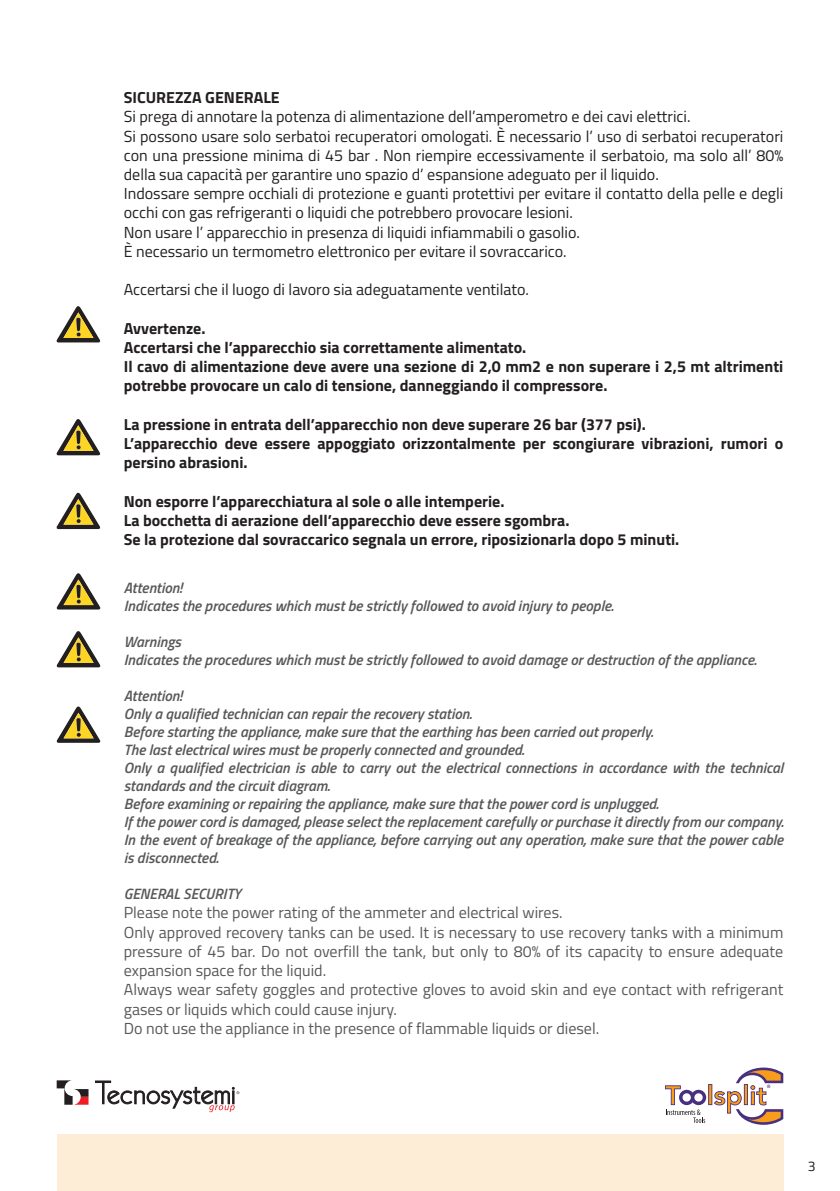
<style>
.page{position:relative;width:840px;height:1191px;background:#fff}
.page>*{position:absolute;margin:0;border:0;box-sizing:border-box;transform-origin:0 0}
.t1{font:16px/19.2px "Titillium Web";color:#231f20}
.t2{font:700 16px/19.2px "Titillium Web";color:#231f20}
.t3{font:16px/19.2px "Titillium Web";color:#57585a}
.t4{font:italic 600 15px/18px "Titillium Web";color:#57585a}
.t5{font:14px "Titillium Web";color:#231f20}
</style>
<div class="page">
<svg style="left:57px;top:1080px;width:31px;height:24px"></svg>
<svg style="left:95px;top:1080px;width:144px;height:32px"></svg>
<svg style="left:708px;top:1084px;width:4px;height:21px"></svg>
<svg style="left:714px;top:1067px;width:68px;height:57px"></svg>
<svg style="left:665px;top:1085px;width:40px;height:38px"></svg>
<div style="left:57px;top:1134px;width:725px;height:57px;background:#fdedd7"></div>
<svg style="left:57px;top:306px;width:44px;height:36px"></svg>
<svg style="left:57px;top:419px;width:44px;height:36px"></svg>
<svg style="left:57px;top:493px;width:44px;height:36px"></svg>
<svg style="left:57px;top:573px;width:44px;height:36px"></svg>
<svg style="left:57px;top:631px;width:44px;height:36px"></svg>
<svg style="left:57px;top:706px;width:44px;height:37px"></svg>
<p class="t2" style="left:124px;top:87px;width:157px">SICUREZZA GENERALE</p>
<p class="t1" style="left:124px;top:106px;width:660px">Si prega di annotare la potenza di alimentazione dell’amperometro e dei cavi elettrici.<br>Si possono usare solo serbatoi recuperatori omologati. È necessario l’ uso di serbatoi recuperatori con una pressione minima di 45 bar . Non riempire eccessivamente il serbatoio, ma solo all’ 80% della sua capacità per garantire uno spazio d’ espansione adeguato per il liquido.<br>Indossare sempre occhiali di protezione e guanti protettivi per evitare il contatto della pelle e degli occhi con gas refrigeranti o liquidi che potrebbero provocare lesioni.<br>Non usare l’ apparecchio in presenza di liquidi infiammabili o gasolio.<br>È necessario un termometro elettronico per evitare il sovraccarico.</p>
<p class="t1" style="left:124px;top:279px;width:406px">Accertarsi che il luogo di lavoro sia adeguatamente ventilato.</p>
<p class="t2" style="left:124px;top:318px;width:660px">Avvertenze.<br>Accertarsi che l’apparecchio sia correttamente alimentato.<br>Il cavo di alimentazione deve avere una sezione di 2,0 mm2 e non superare i 2,5 mt altrimenti potrebbe provocare un calo di tensione, danneggiando il compressore.</p>
<p class="t2" style="left:124px;top:414px;width:660px">La pressione in entrata dell’apparecchio non deve superare 26 bar (377 psi).<br>L’apparecchio deve essere appoggiato orizzontalmente per scongiurare vibrazioni, rumori o persino abrasioni.</p>
<p class="t2" style="left:124px;top:490px;width:557px">Non esporre l’apparecchiatura al sole o alle intemperie.<br>La bocchetta di aerazione dell’apparecchio deve essere sgombra.<br>Se la protezione dal sovraccarico segnala un errore, riposizionarla dopo 5 minuti.</p>
<p class="t4" style="left:124px;top:578px;width:491px">Attention!<br>Indicates the procedures which must be strictly followed to avoid injury to people.</p>
<p class="t4" style="left:124px;top:632px;width:634px">Warnings<br>Indicates the procedures which must be strictly followed to avoid damage or destruction of the appliance.</p>
<p class="t4" style="left:124px;top:686px;width:660px">Attention!<br>Only a qualified technician can repair the recovery station.<br>Before starting the appliance, make sure that the earthing has been carried out properly.<br>The last electrical wires must be properly connected and grounded.<br>Only a qualified electrician is able to carry out the electrical connections in accordance with the technical standards and the circuit diagram.<br>Before examining or repairing the appliance, make sure that the power cord is unplugged.<br>If the power cord is damaged, please select the replacement carefully or purchase it directly from our company.<br>In the event of breakage of the appliance, before carrying out any operation, make sure that the power cable is disconnected.</p>
<p class="t4" style="left:124px;top:884px;width:119px">GENERAL SECURITY</p>
<p class="t3" style="left:124px;top:902px;width:660px">Please note the power rating of the ammeter and electrical wires.<br>Only approved recovery tanks can be used. It is necessary to use recovery tanks with a minimum pressure of 45 bar. Do not overfill the tank, but only to 80% of its capacity to ensure adequate expansion space for the liquid.<br>Always wear safety goggles and protective gloves to avoid skin and eye contact with refrigerant gases or liquids which could cause injury.<br>Do not use the appliance in the presence of flammable liquids or diesel.</p>
<p class="t5" style="left:807px;top:1156px;width:9px">3</p>
</div>
